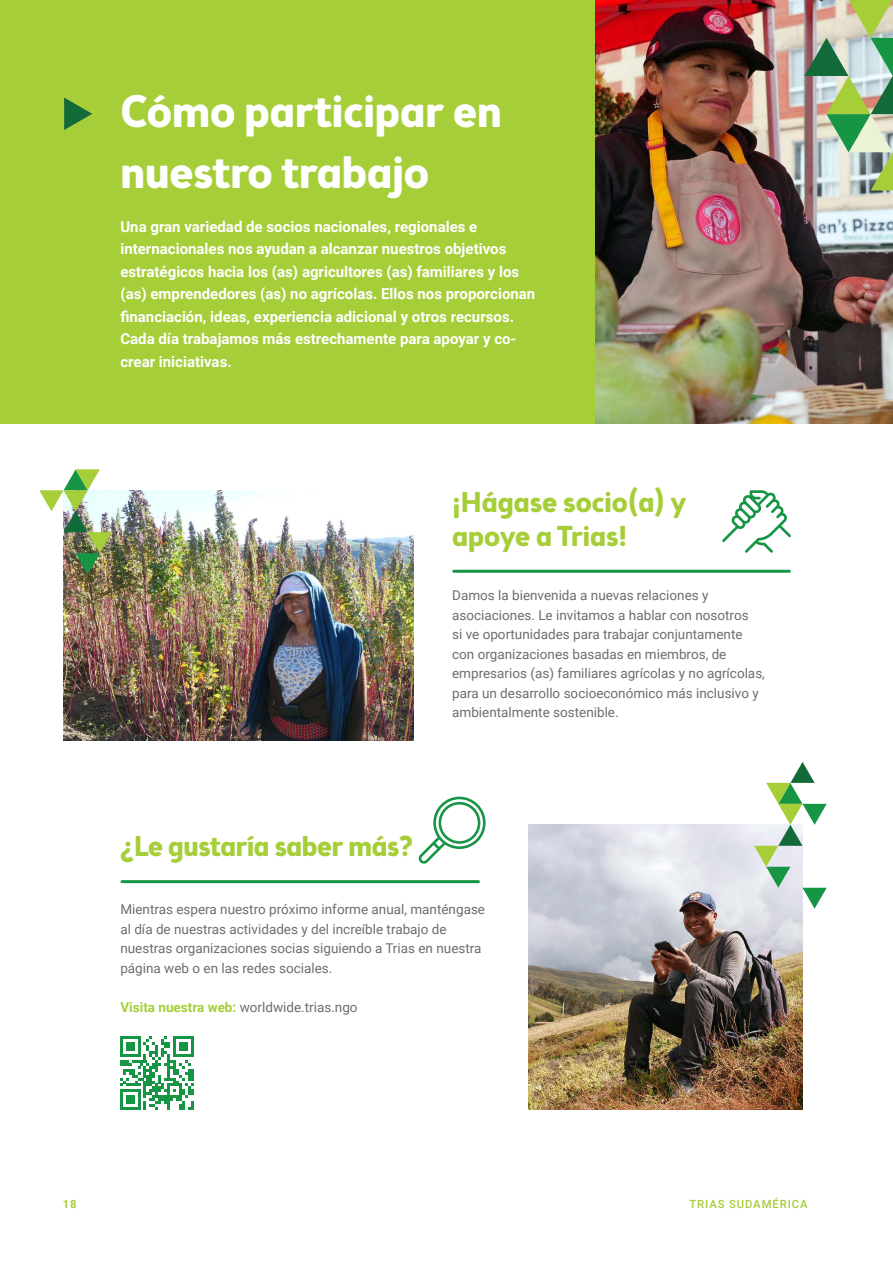
<style>
.page{position:relative;width:893px;height:1263px;background:#fff}
.page>*{position:absolute;margin:0;border:0;box-sizing:border-box;transform-origin:0 0}
.t1{font:700 45px/61.5px "Brooklyn Samuels Five";color:#fff}
.t2{font:700 28.5px "Brooklyn Samuels Five";letter-spacing:-.01em;color:#a6ce39}
.Broodtekst_70_zwart{font:700 15px/22.5px "Roboto";color:#fff}
.Broodtekst_70_zwart-2{font:13.5px/19.5px "Roboto";color:#6c6d70}
.t3{font:500 11.25px "Roboto";letter-spacing:.085em;color:#a6ce39}
.t4{font:700 11.25px "Roboto";color:#a6ce39}
.s1{font-weight:700;color:#a6ce39}
</style>
<div class="page">
<img style="left:64px;top:490px;width:349px;height:250px">
<img style="left:528px;top:825px;width:275px;height:285px">
<div style="left:0;top:0;width:893px;height:423px;background:#a6ce39"></div>
<img style="left:595px;top:0;width:298px;height:423px">
<svg style="left:64px;top:98px;width:28px;height:32px"></svg>
<img style="left:804px;top:0;width:89px;height:190px">
<svg style="left:419px;top:797px;width:67px;height:67px"></svg>
<svg style="left:722px;top:490px;width:69px;height:63px"></svg>
<hr style="left:454px;top:570px;width:335px;height:3px;background:#169545">
<hr style="left:122px;top:880px;width:356px;height:3px;background:#169545">
<img style="left:39px;top:469px;width:73px;height:105px">
<svg style="left:754px;top:762px;width:73px;height:147px"></svg>
<svg style="left:120px;top:1036px;width:74px;height:74px"></svg>
<hr style="left:120px;top:1107px;width:20px;height:3px;background:#169545">
<div style="left:126px;top:1095px;width:9px;height:9px;background:#169545"></div>
<p class="t1" style="left:120px;top:84px;width:383px">Cómo participar en nuestro trabajo</p>
<p class="Broodtekst_70_zwart" style="left:120px;top:215px;width:416px">Una gran variedad de socios nacionales, regionales e internacionales nos ayudan a alcanzar nuestros objetivos estratégicos hacia los (as) agricultores (as) familiares y los (as) emprendedores (as) no agrícolas. Ellos nos proporcionan financiación, ideas, experiencia adicional y otros recursos.<br>Cada día trabajamos más estrechamente para apoyar y co&shy;crear iniciativas.</p>
<p class="t2" style="left:452px;top:485px;width:236px">¡Hágase socio(a) y</p>
<p class="t2" style="left:452px;top:520px;width:176px">apoye a Trias!</p>
<p class="Broodtekst_70_zwart-2" style="left:452px;top:585px;width:314px">Damos la bienvenida a nuevas relaciones y asociaciones. Le invitamos a hablar con nosotros<br>si ve oportunidades para trabajar conjuntamente con organizaciones basadas en miembros, de empresarios (as) familiares agrícolas y no agrícolas, para un desarrollo socioeconómico más inclusivo y ambientalmente sostenible.</p>
<p class="t2" style="left:120px;top:829px;width:294px">¿Le gustaría saber más?</p>
<p class="Broodtekst_70_zwart-2" style="left:120px;top:899px;width:366px">Mientras espera nuestro próximo informe anual, manténgase al día de nuestras actividades y del increíble trabajo de nuestras organizaciones socias siguiendo a Trias en nuestra página web o en las redes sociales.</p>
<p class="Broodtekst_70_zwart-2" style="left:120px;top:997px;width:239px"><span class="s1">Visita nuestra web:</span> worldwide.trias.ngo</p>
<p class="t4" style="left:63px;top:1196px;width:15px">18</p>
<p class="t3" style="left:689px;top:1196px;width:120px">TRIAS SUDAMÉRICA</p>
</div>
